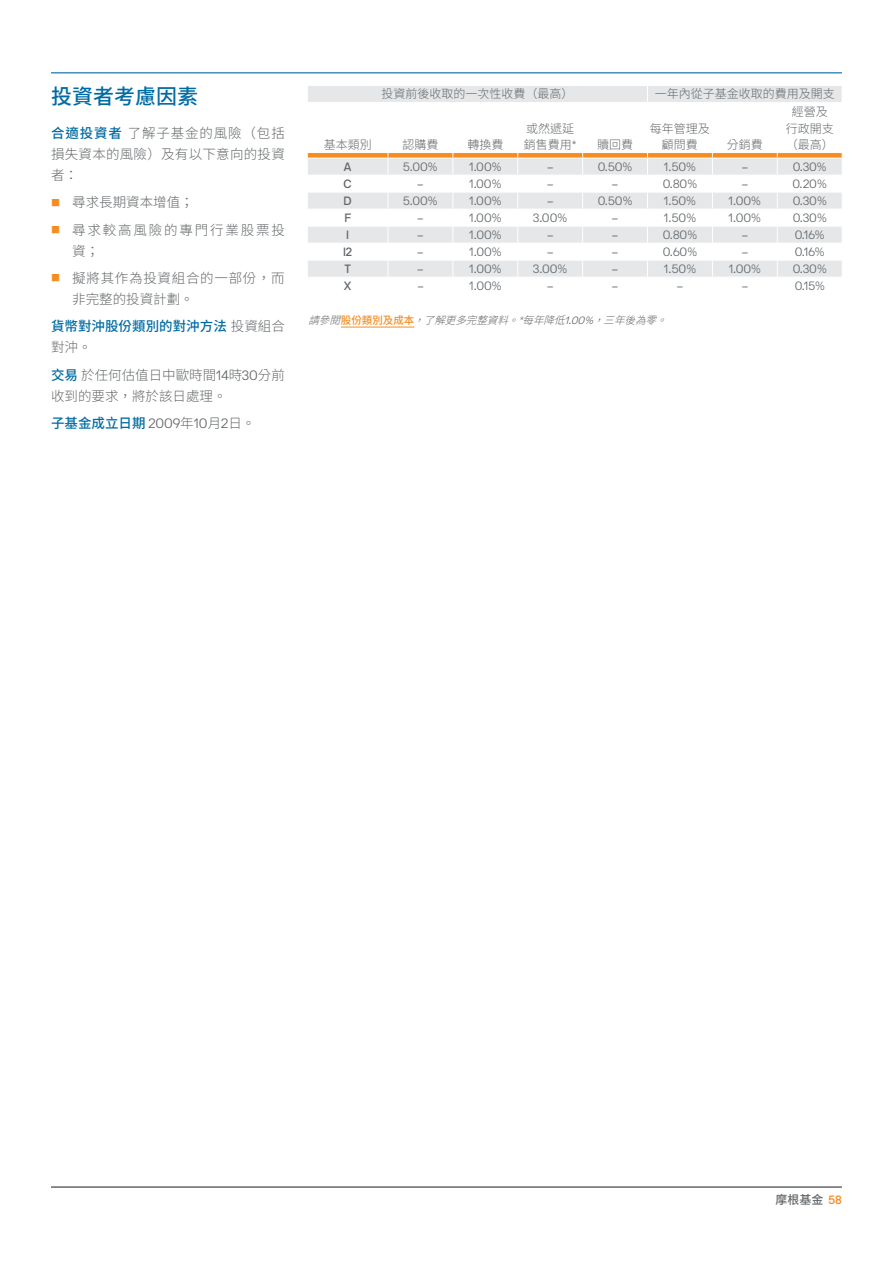
<style>
.page{position:relative;width:893px;height:1263px;background:#fff}
.page>*{position:absolute;margin:0;border:0;box-sizing:border-box;transform-origin:0 0}
.t1{font:500 21px "Noto Sans TC";color:#006ba3}
.t2{font:300 13.5px/21px "Noto Sans TC";color:#636769}
.t3{font:500 13.5px/21px "Noto Sans TC";color:#006ba3}
.t4{font:300 13.5px/21px "Noto Sans TC";letter-spacing:.02em;color:#636769;text-align:justify}
.t5{font:300 13.5px/21px "Noto Sans TC";letter-spacing:.055em;color:#636769}
.t6{font:300 13.5px/21px "Noto Sans TC";letter-spacing:.135em;color:#636769}
.t7{font:12px "JPMAM Pro Lig";letter-spacing:-.005em;color:#636769}
.t8{font:300 12px/16.5px "Noto Sans TC";color:#636769;text-align:center}
.t9{font:12px "JPMAM Pro Med";color:#636769}
.t10{font:500 12px "Noto Sans TC";color:#636769}
.t11{font:italic 300 10.5px "Noto Sans TC";color:#636769}
.s1{font-weight:500;color:#006ba3}
.s2{font-size:9px;color:#f68b1f}
.s3{font-weight:300;color:#636769}
.s4{font-family:"JPMAM Pro Lig";font-weight:400}
.s5{font-family:"JPMAM Pro Lig";font-weight:400;color:#636769}
.s6{font-weight:500;font-style:normal;color:#f68b1f}
.s7{font-family:"JPMAM Pro Med";font-weight:400;color:#f68b1f}
</style>
<div class="page">
<hr style="left:51px;top:1186px;width:791px;height:2px;background:#636769">
<hr style="left:51px;top:72px;width:791px;height:1px;background:#006ba3">
<div style="left:308px;top:86px;width:339px;height:16px;background:#e6e7e9"></div>
<div style="left:647px;top:85px;width:195px;height:17px;background:#e6e7e9"></div>
<hr style="left:647px;top:85px;width:65px;height:1px;background:#fff">
<svg style="left:647px;top:86px;width:1px;height:16px"></svg>
<hr style="left:712px;top:85px;width:65px;height:1px;background:#fff">
<hr style="left:777px;top:85px;width:65px;height:1px;background:#fff">
<svg style="left:307px;top:153px;width:536px;height:124px"></svg>
<hr style="left:307px;top:158px;width:81px;height:1px;background:#fff">
<hr style="left:388px;top:158px;width:65px;height:1px;background:#fff">
<hr style="left:453px;top:158px;width:65px;height:1px;background:#fff">
<hr style="left:518px;top:158px;width:65px;height:1px;background:#fff">
<hr style="left:583px;top:158px;width:64px;height:1px;background:#fff">
<hr style="left:647px;top:158px;width:65px;height:1px;background:#fff">
<hr style="left:712px;top:158px;width:65px;height:1px;background:#fff">
<hr style="left:777px;top:158px;width:65px;height:1px;background:#fff">
<hr style="left:341px;top:327px;width:73px;height:1px;background:#f68b1f">
<h1 class="t1" style="left:51px;top:84px;width:148px">投資者考慮因素</h1>
<p class="t4" style="left:51px;top:123px;width:235px"><span class="s1">合適投資者</span>了解子基金的風險（包括損失資本的風險）及有以下意向的投資者：</p>
<p class="t2" style="left:51px;top:192px;width:144px"><span class="s2">■</span> 尋求長期資本增值；</p>
<p class="t6" style="left:72px;top:220px;width:214px;text-indent:-21px"><span class="s2">■</span> 尋求較高風險的專門行業股票投資；</p>
<p class="t5" style="left:72px;top:268px;width:214px;text-indent:-21px"><span class="s2">■</span> 擬將其作為投資組合的一部份，而非完整的投資計劃。</p>
<p class="t3" style="left:51px;top:316px;width:235px">貨幣對沖股份類別的對沖方法<span class="s3">投資組合對沖。</span></p>
<p class="t2" style="left:51px;top:365px;width:235px"><span class="s1">交易</span>於任何估值日中歐時間<span class="s4">14</span>時<span class="s4">30</span>分前收到的要求，將於該日處理。</p>
<p class="t3" style="left:51px;top:413px;width:206px">子基金成立日期 <span class="s5">2009</span><span class="s3">年</span><span class="s5">10</span><span class="s3">月</span><span class="s5">2</span><span class="s3">日。</span></p>
<p class="t8" style="left:381px;top:86px;width:194px">投資前後收取的一次性收費（最高）</p>
<p class="t8" style="left:655px;top:86px;width:181px">一年內從子基金收取的費用及開支</p>
<p class="t8" style="left:324px;top:137px;width:49px">基本類別</p>
<p class="t8" style="left:402px;top:137px;width:37px">認購費</p>
<p class="t8" style="left:467px;top:137px;width:37px">轉換費</p>
<p class="t8" style="left:524px;top:120px;width:54px;text-align:left">或然遞延銷售費用<span class="s4">*</span></p>
<p class="t8" style="left:597px;top:137px;width:37px">贖回費</p>
<p class="t8" style="left:650px;top:120px;width:61px">每年管理及顧問費</p>
<p class="t8" style="left:727px;top:137px;width:37px">分銷費</p>
<p class="t8" style="left:786px;top:104px;width:49px">經營及行政開支（最高）</p>
<p class="t9" style="left:344px;top:160px;width:9px">A</p>
<p class="t7" style="left:403px;top:160px;width:36px">5.00%</p>
<p class="t7" style="left:469px;top:160px;width:34px">1.00%</p>
<p class="t7" style="left:547px;top:160px;width:8px">–</p>
<p class="t7" style="left:598px;top:160px;width:36px">0.50%</p>
<p class="t7" style="left:664px;top:160px;width:34px">1.50%</p>
<p class="t7" style="left:742px;top:160px;width:8px">–</p>
<p class="t7" style="left:793px;top:160px;width:36px">0.30%</p>
<p class="t9" style="left:344px;top:177px;width:10px">C</p>
<p class="t7" style="left:417px;top:177px;width:8px">–</p>
<p class="t7" style="left:469px;top:177px;width:34px">1.00%</p>
<p class="t7" style="left:547px;top:177px;width:8px">–</p>
<p class="t7" style="left:612px;top:177px;width:8px">–</p>
<p class="t7" style="left:663px;top:177px;width:36px">0.80%</p>
<p class="t7" style="left:742px;top:177px;width:8px">–</p>
<p class="t7" style="left:792px;top:177px;width:36px">0.20%</p>
<p class="t9" style="left:344px;top:194px;width:10px">D</p>
<p class="t7" style="left:403px;top:194px;width:36px">5.00%</p>
<p class="t7" style="left:469px;top:194px;width:34px">1.00%</p>
<p class="t7" style="left:547px;top:194px;width:8px">–</p>
<p class="t7" style="left:598px;top:194px;width:36px">0.50%</p>
<p class="t7" style="left:664px;top:194px;width:34px">1.50%</p>
<p class="t7" style="left:729px;top:194px;width:34px">1.00%</p>
<p class="t7" style="left:793px;top:194px;width:36px">0.30%</p>
<p class="t9" style="left:344px;top:211px;width:8px">F</p>
<p class="t7" style="left:417px;top:211px;width:8px">–</p>
<p class="t7" style="left:469px;top:211px;width:34px">1.00%</p>
<p class="t7" style="left:533px;top:211px;width:36px">3.00%</p>
<p class="t7" style="left:612px;top:211px;width:8px">–</p>
<p class="t7" style="left:664px;top:211px;width:34px">1.50%</p>
<p class="t7" style="left:729px;top:211px;width:34px">1.00%</p>
<p class="t7" style="left:793px;top:211px;width:36px">0.30%</p>
<p class="t9" style="left:346px;top:228px;width:4px">I</p>
<p class="t7" style="left:417px;top:228px;width:8px">–</p>
<p class="t7" style="left:469px;top:228px;width:34px">1.00%</p>
<p class="t7" style="left:547px;top:228px;width:8px">–</p>
<p class="t7" style="left:612px;top:228px;width:8px">–</p>
<p class="t7" style="left:663px;top:228px;width:36px">0.80%</p>
<p class="t7" style="left:742px;top:228px;width:8px">–</p>
<p class="t7" style="left:795px;top:228px;width:31px">0.16%</p>
<p class="t9" style="left:343px;top:245px;width:11px">I2</p>
<p class="t7" style="left:417px;top:245px;width:8px">–</p>
<p class="t7" style="left:469px;top:245px;width:34px">1.00%</p>
<p class="t7" style="left:547px;top:245px;width:8px">–</p>
<p class="t7" style="left:612px;top:245px;width:8px">–</p>
<p class="t7" style="left:663px;top:245px;width:36px">0.60%</p>
<p class="t7" style="left:742px;top:245px;width:8px">–</p>
<p class="t7" style="left:795px;top:245px;width:31px">0.16%</p>
<p class="t9" style="left:345px;top:262px;width:7px">T</p>
<p class="t7" style="left:417px;top:262px;width:8px">–</p>
<p class="t7" style="left:469px;top:262px;width:34px">1.00%</p>
<p class="t7" style="left:533px;top:262px;width:36px">3.00%</p>
<p class="t7" style="left:612px;top:262px;width:8px">–</p>
<p class="t7" style="left:664px;top:262px;width:34px">1.50%</p>
<p class="t7" style="left:729px;top:262px;width:34px">1.00%</p>
<p class="t7" style="left:793px;top:262px;width:36px">0.30%</p>
<p class="t9" style="left:344px;top:279px;width:8px">X</p>
<p class="t7" style="left:417px;top:279px;width:8px">–</p>
<p class="t7" style="left:469px;top:279px;width:34px">1.00%</p>
<p class="t7" style="left:547px;top:279px;width:8px">–</p>
<p class="t7" style="left:612px;top:279px;width:8px">–</p>
<p class="t7" style="left:677px;top:279px;width:8px">–</p>
<p class="t7" style="left:742px;top:279px;width:8px">–</p>
<p class="t7" style="left:795px;top:279px;width:32px">0.15%</p>
<p class="t11" style="left:308px;top:314px;width:368px">請參閱<span class="s6">股份類別及成本</span>，了解更多完整資料。<span class="s4">*</span>每年降低<span class="s4">1 . 00%</span> ，三年後為零。</p>
<p class="t10" style="left:775px;top:1193px;width:68px">摩根基金 <span class="s7">58</span></p>
</div>
